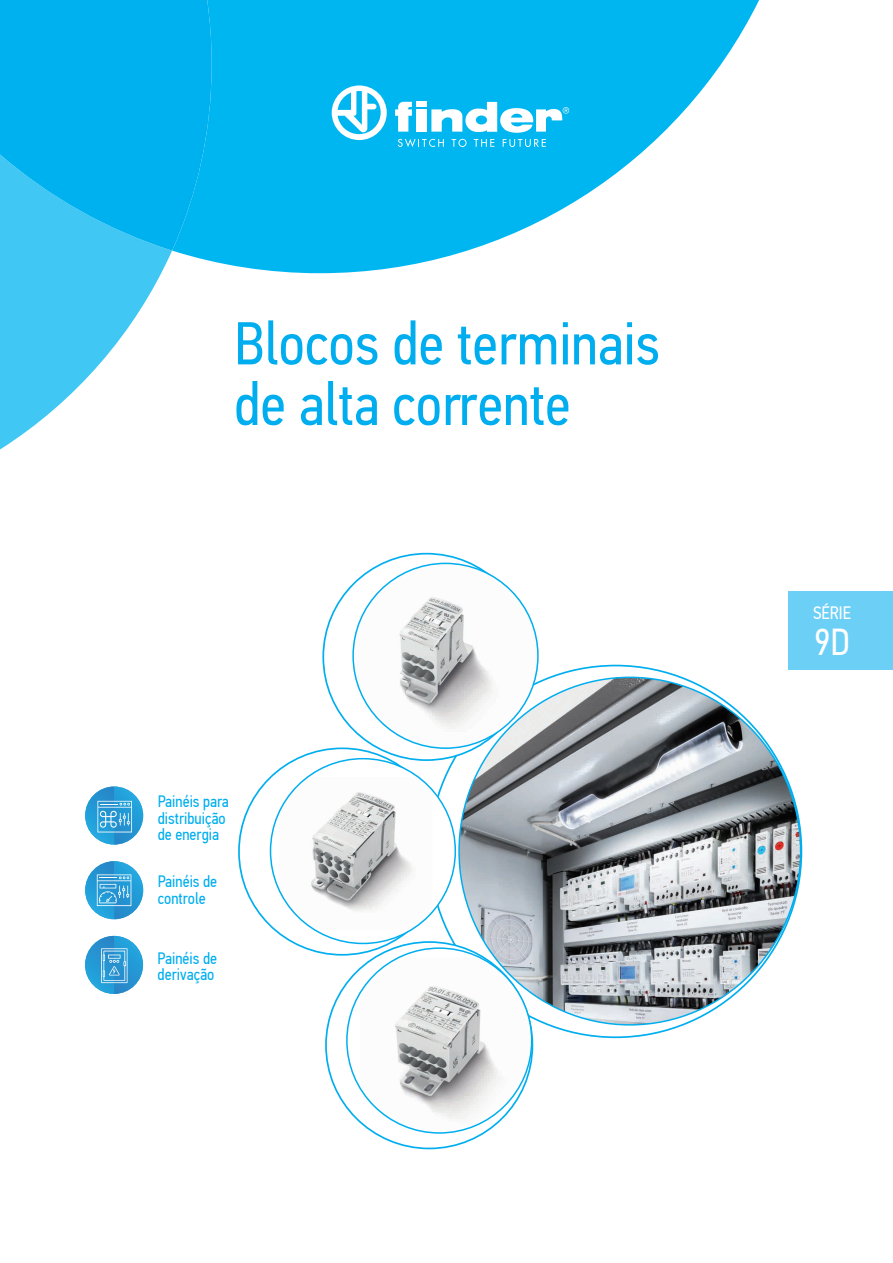
<style>
.page{position:relative;width:893px;height:1263px;background:#fff}
.page>*{position:absolute;margin:0;border:0;box-sizing:border-box;transform-origin:0 0}
.t1{font:60.6px/60.6px "PF Din Text Cond Pro";color:#00aeef}
.t2{font:37.5px "PF Din Text Cond Pro";color:#fff}
.t3{font:18px "PF Din Text Cond Pro";color:#fff}
.t4{font:16.5px/16.5px "PF Din Text Cond Pro";color:#00aeef}
</style>
<div class="page">
<img style="left:85px;top:936px;width:58px;height:58px">
<svg style="left:101px;top:948px;width:26px;height:35px"></svg>
<div style="left:788px;top:591px;width:105px;height:79px;background:#6bcff6"></div>
<svg style="left:173px;top:0;width:586px;height:273px;fill:#00b6f0"></svg>
<svg style="left:0;top:251px;width:172px;height:198px;fill:#40c7f4"></svg>
<svg style="left:0;top:0;width:212px;height:251px;background:#08b4ef"></svg>
<svg style="left:547px;top:665px;width:255px;height:373px"></svg>
<svg style="left:539px;top:676px;width:262px;height:349px"></svg>
<img style="left:85px;top:861px;width:58px;height:58px">
<svg style="left:97px;top:874px;width:34px;height:32px"></svg>
<img style="left:85px;top:786px;width:58px;height:58px">
<svg style="left:97px;top:801px;width:35px;height:31px"></svg>
<svg style="left:332px;top:85px;width:55px;height:55px"></svg>
<svg style="left:431px;top:102px;width:138px;height:31px"></svg>
<svg style="left:395px;top:102px;width:17px;height:30px"></svg>
<div style="left:416px;top:109px;width:10px;height:23px;background:#fff"></div>
<div style="left:416px;top:102px;width:10px;height:5px;background:#fff"></div>
<svg style="left:398px;top:139px;width:46px;height:8px"></svg>
<svg style="left:452px;top:139px;width:15px;height:8px"></svg>
<svg style="left:474px;top:139px;width:20px;height:8px"></svg>
<svg style="left:503px;top:139px;width:43px;height:8px"></svg>
<svg style="left:238px;top:553px;width:301px;height:596px"></svg>
<h1 class="t1" style="left:234px;top:313px;width:427px">Blocos de terminais de alta corrente</h1>
<p class="t4" style="left:158px;top:793px;width:73px">Painéis para distribuição de energia</p>
<p class="t4" style="left:158px;top:873px;width:61px">Painéis de controle</p>
<p class="t4" style="left:158px;top:950px;width:61px">Painéis de derivação</p>
<p class="t3" style="left:813px;top:602px;width:39px">SÉRIE</p>
<h2 class="t2" style="left:814px;top:620px;width:38px">9D</h2>
</div>
